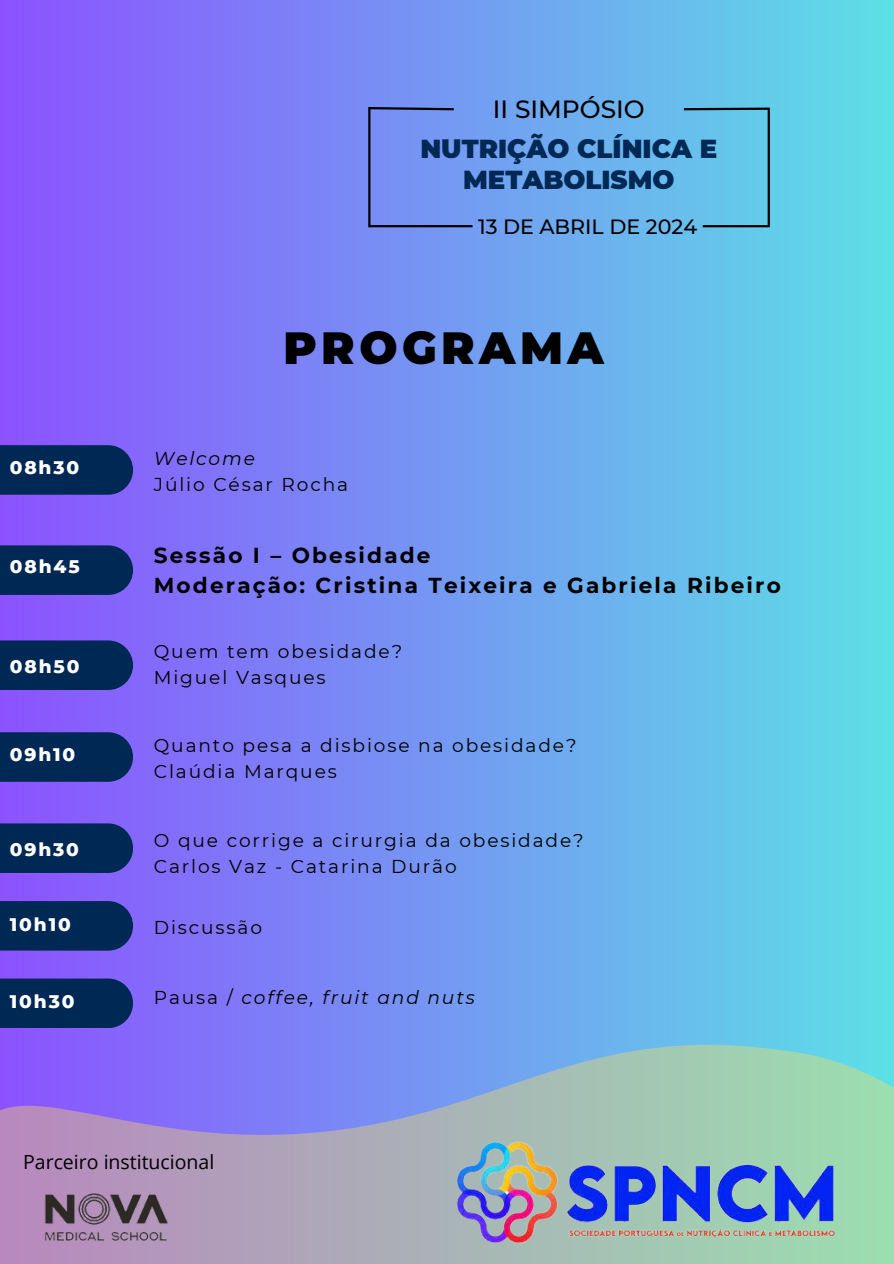
<style>
.page{position:relative;width:894px;height:1264px;background:#fff}
.page>*{position:absolute;margin:0;border:0;box-sizing:border-box;transform-origin:0 0}
.t1{font:900 45px "Montserrat";letter-spacing:.1em;color:#000}
.t2{font:900 25.95px/30.6px "Montserrat";color:#002854;text-align:center}
.t3{font:500 24.9px "Montserrat";color:#000}
.t4{font:700 21.6px/29.2px "Montserrat";letter-spacing:.1em;color:#000}
.t5{font:500 20.7px "Montserrat";color:#000}
.t6{font:19.5px "Open Sans";color:#000}
.t7{font:18.6px "Montserrat";letter-spacing:.1em;color:#000}
.t8{font:800 18.6px "Montserrat";letter-spacing:.1em;color:#fff}
.t9{font:italic 18.6px "Montserrat";letter-spacing:.1em;color:#000}
.s1{font-style:normal}
</style>
<div class="page">
<div style="left:0;top:0;width:893px;height:1263px;background:linear-gradient(to right,#8c52ff,#5ce0e6)"></div>
<hr style="left:369px;top:225px;width:103px;height:2px;background:#000">
<hr style="left:368px;top:107px;width:2px;height:120px;background:#000">
<hr style="left:767px;top:109px;width:2px;height:118px;background:#000">
<svg style="left:681px;top:106px;width:90px;height:5px"></svg>
<svg style="left:367px;top:106px;width:89px;height:5px"></svg>
<hr style="left:702px;top:225px;width:65px;height:2px;background:#000">
<div style="left:0;top:445px;width:133px;height:49px;background:#002854"></div>
<svg style="left:0;top:675px;width:893px;height:588px;background:#7fa0e4"></svg>
<img style="left:453px;top:1140px;width:389px;height:107px">
<div style="left:0;top:545px;width:133px;height:50px;background:#002854"></div>
<div style="left:0;top:640px;width:133px;height:50px;background:#002854"></div>
<div style="left:0;top:732px;width:133px;height:49px;background:#002854"></div>
<div style="left:0;top:823px;width:133px;height:50px;background:#002854"></div>
<div style="left:0;top:901px;width:133px;height:49px;background:#002854"></div>
<div style="left:0;top:978px;width:133px;height:50px;background:#002854"></div>
<img style="left:34px;top:1183px;width:147px;height:63px">
<h1 class="t3" style="left:493px;top:94px;width:153px">II SIMPÓSIO</h1>
<h3 class="t2" style="left:420px;top:133px;width:298px">NUTRIÇÃO CLÍNICA E<br>METABOLISMO</h3>
<h2 class="t5" style="left:478px;top:213px;width:220px">13 DE ABRIL DE 2024</h2>
<p class="t8" style="left:10px;top:455px;width:71px">08h30</p>
<p class="t8" style="left:10px;top:554px;width:71px">08h45</p>
<p class="t8" style="left:10px;top:655px;width:71px">08h50</p>
<p class="t1" style="left:283px;top:320px;width:322px">PROGRAMA</p>
<h6 class="t9" style="left:154px;top:447px;width:103px">Welcome</h6>
<h4 class="t7" style="left:154px;top:473px;width:196px">Júlio César Rocha</h4>
<h6 class="t4" style="left:154px;top:541px;width:628px">Sessão I – Obesidade<br>Moderação: Cristina Teixeira e Gabriela Ribeiro</h6>
<p class="t7" style="left:154px;top:640px;width:250px">Quem tem obesidade?</p>
<h6 class="t7" style="left:154px;top:666px;width:173px">Miguel Vasques</h6>
<p class="t8" style="left:10px;top:743px;width:67px">09h10</p>
<p class="t7" style="left:154px;top:734px;width:424px">Quanto pesa a disbiose na obesidade?</p>
<h6 class="t7" style="left:154px;top:760px;width:184px">Claúdia Marques</h6>
<p class="t8" style="left:10px;top:838px;width:71px">09h30</p>
<p class="t7" style="left:154px;top:828px;width:431px">O que corrige a cirurgia da obesidade?</p>
<h6 class="t7" style="left:154px;top:854px;width:304px">Carlos Vaz - Catarina Durão</h6>
<h6 class="t8" style="left:10px;top:912px;width:62px">10h10</h6>
<p class="t7" style="left:154px;top:916px;width:110px">Discussão</p>
<h6 class="t8" style="left:10px;top:990px;width:66px">10h30</h6>
<p class="t9" style="left:154px;top:986px;width:322px"><span class="s1">Pausa /</span> coffee, fruit and nuts</p>
<p class="t6" style="left:23px;top:1148px;width:193px">Parceiro institucional</p>
</div>
